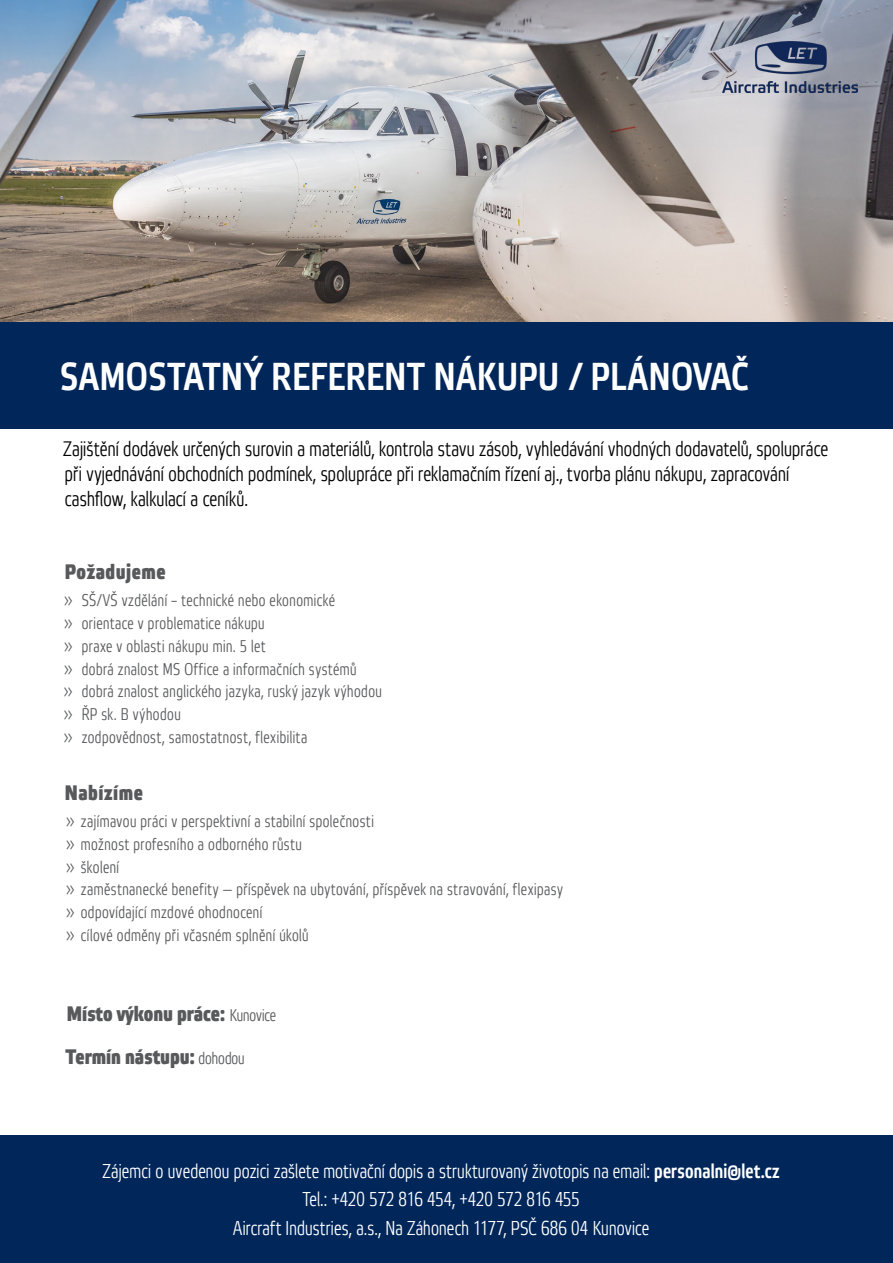
<style>
.page{position:relative;width:893px;height:1263px;background:#fff}
.page>*{position:absolute;margin:0;border:0;box-sizing:border-box;transform-origin:0 0}
.t1{font:500 39px "Etelka Narrow";letter-spacing:.02em;color:#fff}
.t2{font:300 21px/25.2px "Etelka Narrow";letter-spacing:.01em;color:#000}
.t3{font:500 21px/42.8px "Etelka Narrow";color:#58595b}
.t4{font:500 21px "Etelka Narrow";letter-spacing:.025em;color:#58595b}
.t5{font:300 20.1px/28.5px "Etelka Narrow";letter-spacing:.01em;color:#fff;text-align:center}
.t6{font:300 16.95px/22.8px "Etelka Narrow";letter-spacing:.03em;color:#58595b}
.s1{font-weight:300;font-size:16.95px}
.s2{font-weight:500}
</style>
<div class="page">
<img style="left:0;top:0;width:893px;height:322px">
<div style="left:0;top:1135px;width:893px;height:128px;background:#00265a"></div>
<div style="left:0;top:322px;width:893px;height:107px;background:#00265a"></div>
<img style="left:723px;top:41px;width:135px;height:51px">
<h1 class="t1" style="left:61px;top:354px;width:689px">SAMOSTATNÝ REFERENT NÁKUPU / PLÁNOVAČ</h1>
<p class="t2" style="left:63px;top:437px;width:767px">Zajištění dodávek určených surovin a materiálů, kontrola stavu zásob, vyhledávání vhodných dodavatelů, spolupráce při vyjednávání obchodních podmínek, spolupráce při reklamačním řízení aj., tvorba plánu nákupu, zapracování cashflow, kalkulací a ceníků.</p>
<p class="t4" style="left:65px;top:560px;width:102px">Požadujeme</p>
<p class="t6" style="left:64px;top:590px;width:319px">›› SŠ/VŠ vzdělání – technické nebo ekonomické<br>›› orientace v problematice nákupu<br>›› praxe v oblasti nákupu min. 5 let<br>›› dobrá znalost MS Office a informačních systémů<br>›› dobrá znalost anglického jazyka, ruský jazyk výhodou ›› ŘP sk. B výhodou<br>›› zodpovědnost, samostatnost, flexibilita</p>
<p class="t4" style="left:65px;top:781px;width:79px">Nabízíme</p>
<p class="t6" style="left:66px;top:810px;width:498px">›› zajímavou práci v perspektivní a stabilní společnosti<br>›› možnost profesního a odborného růstu<br>›› školení<br>›› zaměstnanecké benefity — příspěvek na ubytování, příspěvek na stravování, flexipasy ›› odpovídající mzdové ohodnocení<br>›› cílové odměny při včasném splnění úkolů</p>
<p class="t3" style="left:66px;top:993px;width:212px">Místo výkonu práce: <span class="s1">Kunovice<br></span>Termín nástupu: <span class="s1">dohodou</span></p>
<p class="t5" style="left:103px;top:1158px;width:678px">Zájemci o uvedenou pozici zašlete motivační dopis a strukturovaný životopis na email: <span class="s2">personalni@let.cz<br></span>Tel.: +420 572 816 454, +420 572 816 455<br>Aircraft Industries, a.s., Na Záhonech 1177, PSČ 686 04 Kunovice</p>
</div>
